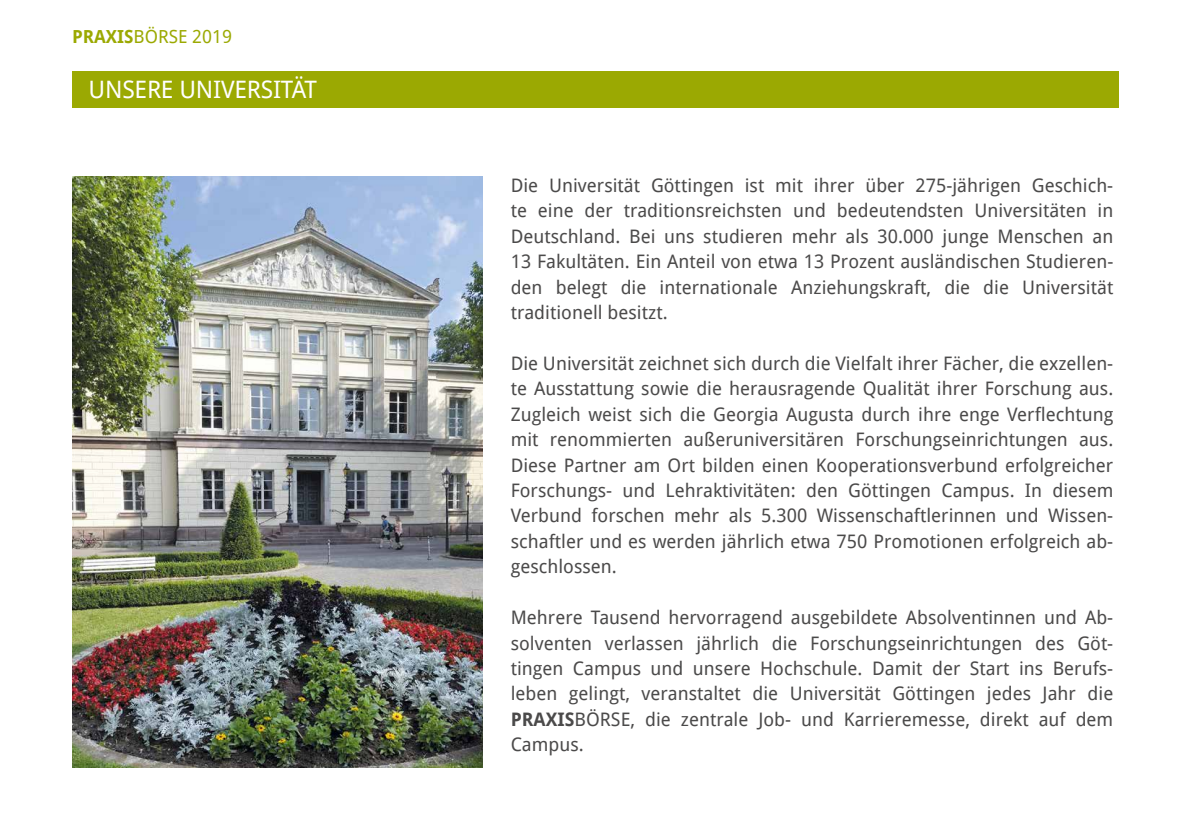
<style>
.page{position:relative;width:1191px;height:840px;background:#fff}
.page>*{position:absolute;margin:0;border:0;box-sizing:border-box;transform-origin:0 0}
.t1{font:24px "Droid Sans";letter-spacing:-.01em;color:#fff}
.t2{font:18.6px/25.4px "Droid Sans";color:#4b4a4a;text-align:justify}
.t3{font:18px "Droid Sans";color:#9ba902}
.s1{font-weight:700}
</style>
<div class="page">
<div style="left:72px;top:71px;width:1047px;height:36px;background:#9ba902"></div>
<img style="left:72px;top:176px;width:410px;height:591px">
<p class="t3" style="left:72px;top:24px;width:161px"><span class="s1">PRAXIS</span>BÖRSE 2019</p>
<p class="t1" style="left:89px;top:72px;width:230px">UNSERE UNIVERSITÄT</p>
<p class="t2" style="left:511px;top:172px;width:604px">Die Universität Göttingen ist mit ihrer über 275-jährigen Geschich&shy;te eine der traditionsreichsten und bedeutendsten Universitäten in Deutschland. Bei uns studieren mehr als 30.000 junge Menschen an 13 Fakultäten. Ein Anteil von etwa 13 Prozent ausländischen Studieren&shy;den belegt die internationale Anziehungskraft, die die Universität traditionell besitzt.</p>
<p class="t2" style="left:511px;top:350px;width:604px">Die Universität zeichnet sich durch die Vielfalt ihrer Fächer, die exzellen&shy;te Ausstattung sowie die herausragende Qualität ihrer Forschung aus.<br>Zugleich weist sich die Georgia Augusta durch ihre enge Verflechtung mit renommierten außeruniversitären Forschungseinrichtungen aus.<br>Diese Partner am Ort bilden einen Kooperationsverbund erfolgreicher Forschungs- und Lehraktivitäten: den Göttingen Campus. In diesem Verbund forschen mehr als 5.300 Wissenschaftlerinnen und Wissen&shy;schaftler und es werden jährlich etwa 750 Promotionen erfolgreich ab&shy;geschlossen.</p>
<p class="t2" style="left:511px;top:604px;width:604px">Mehrere Tausend hervorragend ausgebildete Absolventinnen und Ab&shy;solventen verlassen jährlich die Forschungseinrichtungen des Göt&shy;tingen Campus und unsere Hochschule. Damit der Start ins Berufs&shy;leben gelingt, veranstaltet die Universität Göttingen jedes Jahr die <span class="s1">PRAXIS</span>BÖRSE, die zentrale Job- und Karrieremesse, direkt auf dem Campus.</p>
</div>
